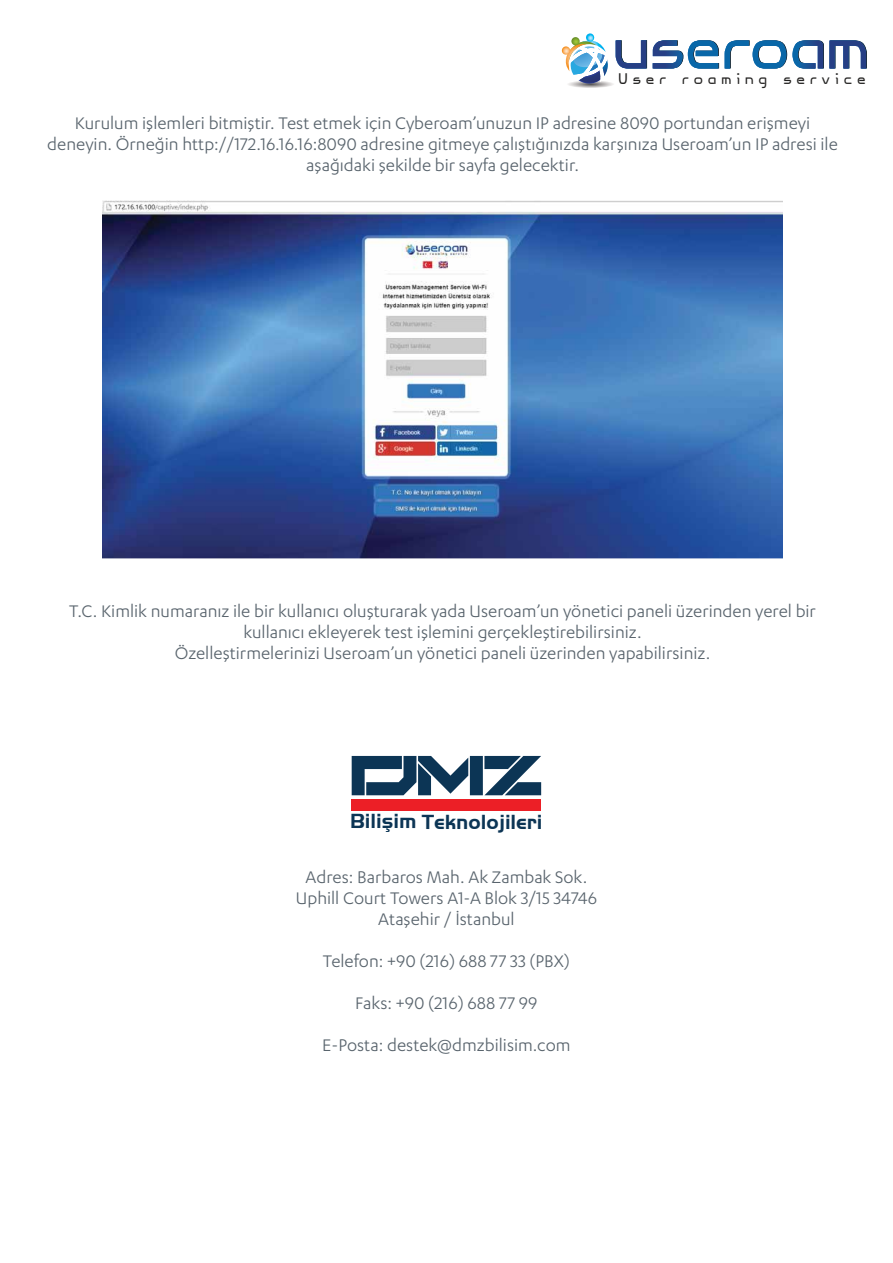
<style>
.page{position:relative;width:893px;height:1263px;background:#fff}
.page>*{position:absolute;margin:0;border:0;box-sizing:border-box;transform-origin:0 0}
.t1{font:52.5px "Darktech LDR";color:#0c3555}
.t2{font:700 21.15px "Handel Got D";letter-spacing:-.005em;color:#0c3555}
.t3{font:19.5px/21px "F Secure Sans";color:#59646d;text-align:center}
.t4{font:18.9px "Viva Persib";letter-spacing:.26em;color:#232221}
</style>
<div class="page">
<svg style="left:561px;top:33px;width:86px;height:55px"></svg>
<svg style="left:653px;top:40px;width:66px;height:29px"></svg>
<svg style="left:725px;top:40px;width:142px;height:29px"></svg>
<img style="left:102px;top:200px;width:681px;height:358px">
<div style="left:352px;top:799px;width:189px;height:12px;background:#ec1f26"></div>
<p class="t4" style="left:619px;top:70px;width:249px">User roaming service</p>
<p class="t3" style="left:47px;top:112px;width:792px">Kurulum işlemleri bitmiştir. Test etmek için Cyberoam’unuzun IP adresine 8090 portundan erişmeyi deneyin. Örneğin http://172.16.16.16:8090 adresine gitmeye çalıştığınızda karşınıza Useroam’un IP adresi ile aşağıdaki şekilde bir sayfa gelecektir.</p>
<p class="t3" style="left:69px;top:600px;width:748px">T.C. Kimlik numaranız ile bir kullanıcı oluşturarak yada Useroam’un yönetici paneli üzerinden yerel bir kullanıcı ekleyerek test işlemini gerçekleştirebilirsiniz.<br>Özelleştirmelerinizi Useroam’un yönetici paneli üzerinden yapabilirsiniz.</p>
<h1 class="t1" style="left:352px;top:746px;width:193px">Dmz</h1>
<p class="t2" style="left:350px;top:807px;width:194px">Bilişim Teknolojileri</p>
<p class="t3" style="left:296px;top:866px;width:303px">Adres: Barbaros Mah. Ak Zambak Sok.<br>Uphill Court Towers A1-A Blok 3/15 34746<br>Ataşehir / İstanbul</p>
<p class="t3" style="left:322px;top:940px;width:250px;line-height:42px">Telefon: +90 (216) 688 77 33 (PBX)<br>Faks: +90 (216) 688 77 99<br>E-Posta: destek@dmzbilisim.com</p>
</div>
